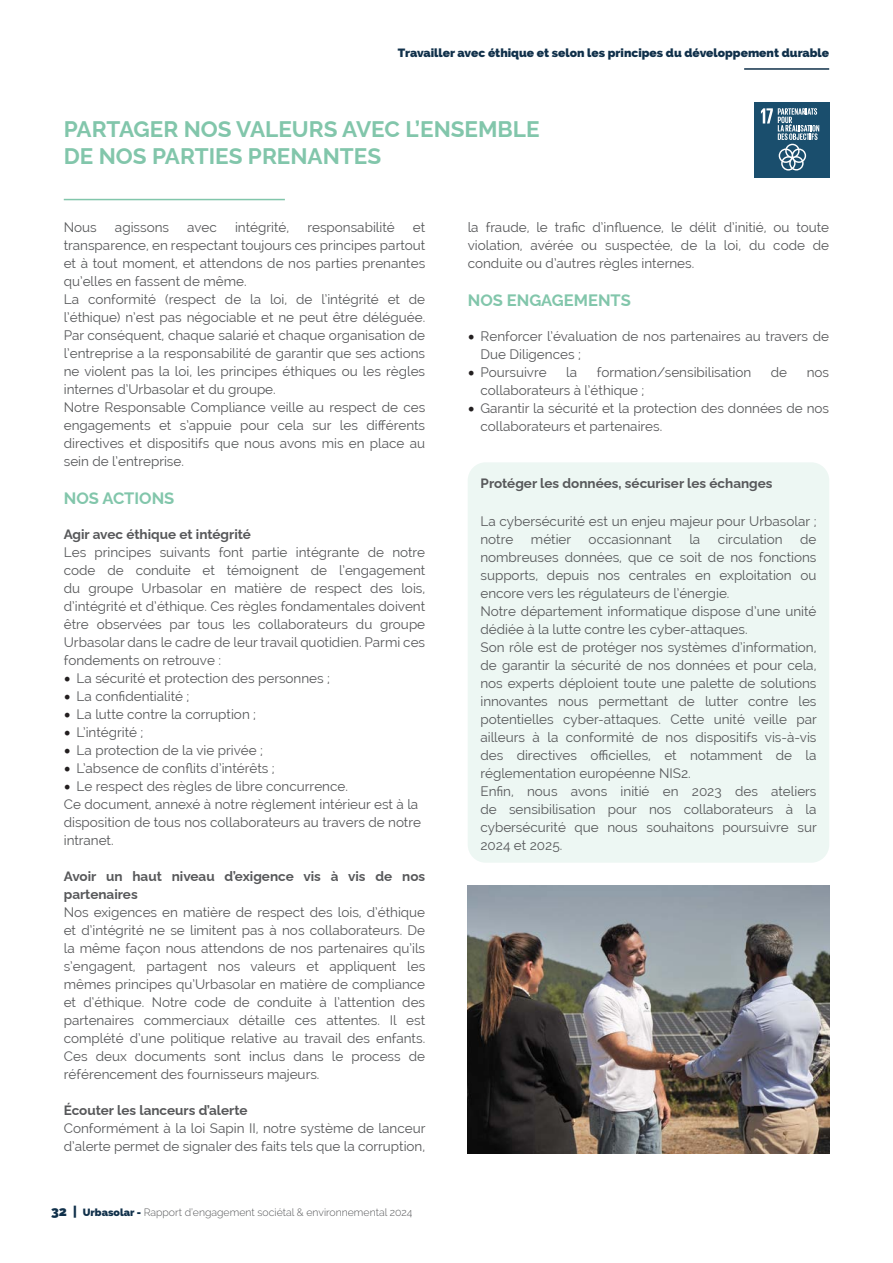
<style>
.page{position:relative;width:893px;height:1263px;background:#fff}
.page>*{position:absolute;margin:0;border:0;box-sizing:border-box;transform-origin:0 0}
.Style_de_paragraphe{font:700 22.5px/27px "Raleway";color:#82c6ab}
.t1{font:700 16.5px "Raleway";color:#82c6ab}
.t2{font:13.5px/18px "Raleway";color:#57585a;text-align:justify}
.t3{font:700 13.5px/18px "Raleway";color:#57585a}
.t4{font:800 12px "Raleway";color:#10304a}
.t5{font:300 10.5px "Raleway";color:#57585a}
.s1{font-family:"Minion Pro";font-size:18px;color:#231f20}
.s2{font-weight:800;font-size:13.5px;color:#10304a}
.s3{font-weight:800;color:#10304a}
</style>
<div class="page">
<hr style="left:744px;top:68px;width:85px;height:2px;background:#10304a">
<hr style="left:64px;top:199px;width:221px;height:1px;background:#82c6ab">
<div style="left:754px;top:102px;width:75px;height:75px;background:#1a4e6d"></div>
<svg style="left:761px;top:108px;width:58px;height:63px"></svg>
<div style="left:468px;top:462px;width:361px;height:401px;background:#edf7f3;border-radius:18px"></div>
<img style="left:468px;top:885px;width:361px;height:268px">
<p class="t4" style="left:398px;top:45px;width:433px">Travailler avec éthique et selon les principes du développement durable</p>
<p class="Style_de_paragraphe" style="left:64px;top:113px;width:477px">PARTAGER NOS VALEURS AVEC L’ENSEMBLE<br>DE NOS PARTIES PRENANTES</p>
<p class="t2" style="left:64px;top:219px;width:35px">Nous</p>
<p class="t2" style="left:115px;top:219px;width:56px">agissons</p>
<p class="t2" style="left:187px;top:219px;width:31px">avec</p>
<p class="t2" style="left:235px;top:219px;width:56px">intégrité,</p>
<p class="t2" style="left:307px;top:219px;width:89px">responsabilité</p>
<p class="t2" style="left:64px;top:219px;width:363px;text-indent:349px">et transparence, en respectant toujours ces principes partout et à tout moment, et attendons de nos parties prenantes qu’elles en fassent de même.</p>
<p class="t2" style="left:64px;top:291px;width:363px">La conformité (respect de la loi, de l’intégrité et de l’éthique) n’est pas négociable et ne peut être déléguée.<br>Par conséquent, chaque salarié et chaque organisation de l’entreprise a la responsabilité de garantir que ses actions ne violent pas la loi, les principes éthiques ou les règles internes d’Urbasolar et du groupe.</p>
<p class="t2" style="left:64px;top:399px;width:363px">Notre Responsable Compliance veille au respect de ces engagements et s’appuie pour cela sur les différents directives et dispositifs que nous avons mis en place au sein de l’entreprise.</p>
<p class="t1" style="left:64px;top:486px;width:112px">NOS ACTIONS</p>
<p class="t3" style="left:64px;top:524px;width:189px">Agir avec éthique et intégrité</p>
<p class="t2" style="left:64px;top:543px;width:363px">Les principes suivants font partie intégrante de notre code de conduite et témoignent de l’engagement du groupe Urbasolar en matière de respect des lois, d’intégrité et d’éthique. Ces règles fondamentales doivent être observées par tous les collaborateurs du groupe Urbasolar dans le cadre de leur travail quotidien. Parmi ces fondements on retrouve :</p>
<p class="t2" style="left:64px;top:669px;width:268px"><span class="s1">•</span> La sécurité et protection des personnes ;</p>
<p class="t2" style="left:64px;top:687px;width:127px"><span class="s1">•</span> La confidentialité ;</p>
<p class="t2" style="left:64px;top:705px;width:194px"><span class="s1">•</span> La lutte contre la corruption ;</p>
<p class="t2" style="left:64px;top:723px;width:81px"><span class="s1">•</span> L’intégrité ;</p>
<p class="t2" style="left:64px;top:741px;width:201px"><span class="s1">•</span> La protection de la vie privée ;</p>
<p class="t2" style="left:64px;top:759px;width:212px"><span class="s1">•</span> L’absence de conflits d’intérêts ;</p>
<p class="t2" style="left:64px;top:777px;width:286px"><span class="s1">•</span> Le respect des règles de libre concurrence.</p>
<p class="t2" style="left:64px;top:795px;width:359px;text-align:left">Ce document, annexé à notre règlement intérieur est à la disposition de tous nos collaborateurs au travers de notre intranet.</p>
<p class="t3" style="left:64px;top:866px;width:363px">Avoir un haut niveau d’exigence vis à vis de nos partenaires</p>
<p class="t2" style="left:64px;top:903px;width:363px">Nos exigences en matière de respect des lois, d’éthique et d’intégrité ne se limitent pas à nos collaborateurs. De la même façon nous attendons de nos partenaires qu’ils s’engagent, partagent nos valeurs et appliquent les mêmes principes qu’Urbasolar en matière de compliance et d‘éthique. Notre code de conduite à l’attention des partenaires commerciaux détaille ces attentes. Il est complété d’une politique relative au travail des enfants.<br>Ces deux documents sont inclus dans le process de référencement des fournisseurs majeurs.</p>
<p class="t3" style="left:64px;top:1100px;width:185px">Écouter les lanceurs d’alerte</p>
<p class="t2" style="left:64px;top:1119px;width:363px">Conformément à la loi Sapin II, notre système de lanceur d’alerte permet de signaler des faits tels que la corruption,</p>
<p class="t5" style="left:51px;top:1206px;width:363px"><span class="s2">32 |</span> <span class="s3">Urbasolar -</span> Rapport d’engagement sociétal &amp; environnemental 2024</p>
<p class="t2" style="left:468px;top:219px;width:363px">la fraude, le trafic d’influence, le délit d’initié, ou toute violation, avérée ou suspectée, de la loi, du code de conduite ou d’autres règles internes.</p>
<p class="t1" style="left:468px;top:288px;width:165px">NOS ENGAGEMENTS</p>
<p class="t2" style="left:480px;top:327px;width:350px;text-indent:-13px"><span class="s1">•</span> Renforcer l’évaluation de nos partenaires au travers de<br>Due Diligences ;</p>
<p class="t2" style="left:468px;top:363px;width:80px"><span class="s1">•</span> Poursuivre</p>
<p class="t2" style="left:566px;top:363px;width:12px">la</p>
<p class="t2" style="left:597px;top:363px;width:156px">formation/sensibilisation</p>
<p class="t2" style="left:771px;top:363px;width:18px">de</p>
<p class="t2" style="left:807px;top:363px;width:24px">nos</p>
<p class="t2" style="left:480px;top:381px;width:165px">collaborateurs à l’éthique ;</p>
<p class="t2" style="left:480px;top:399px;width:350px;text-indent:-13px"><span class="s1">•</span> Garantir la sécurité et la protection des données de nos collaborateurs et partenaires.</p>
<p class="t3" style="left:481px;top:473px;width:293px">Protéger les données, sécuriser les échanges</p>
<p class="t2" style="left:480px;top:512px;width:338px">La cybersécurité est un enjeu majeur pour Urbasolar ; notre</p>
<p class="t2" style="left:480px;top:530px;width:338px;text-indent:320px">de nombreuses données, que ce soit de nos fonctions supports, depuis nos centrales en exploitation ou encore vers les régulateurs de l’énergie.</p>
<p class="t2" style="left:480px;top:602px;width:338px">Notre département informatique dispose d’une unité dédiée à la lutte contre les cyber-attaques.</p>
<p class="t2" style="left:480px;top:638px;width:338px">Son rôle est de protéger nos systèmes d’information, de garantir la sécurité de nos données et pour cela, nos experts déploient toute une palette de solutions innovantes nous permettant de lutter contre les potentielles cyber-attaques. Cette unité veille par ailleurs à la conformité de nos dispositifs vis-à-vis des directives officielles, et notamment de la réglementation européenne NIS2.</p>
<p class="t2" style="left:480px;top:782px;width:338px">Enfin, nous avons initié en 2023 des ateliers de sensibilisation pour nos collaborateurs à la cybersécurité que nous souhaitons poursuivre sur 2024 et 2025.</p>
<p class="t2" style="left:531px;top:530px;width:42px">métier</p>
<p class="t2" style="left:589px;top:530px;width:85px">occasionnant</p>
<p class="t2" style="left:689px;top:530px;width:12px">la</p>
<p class="t2" style="left:718px;top:530px;width:66px">circulation</p>
</div>
